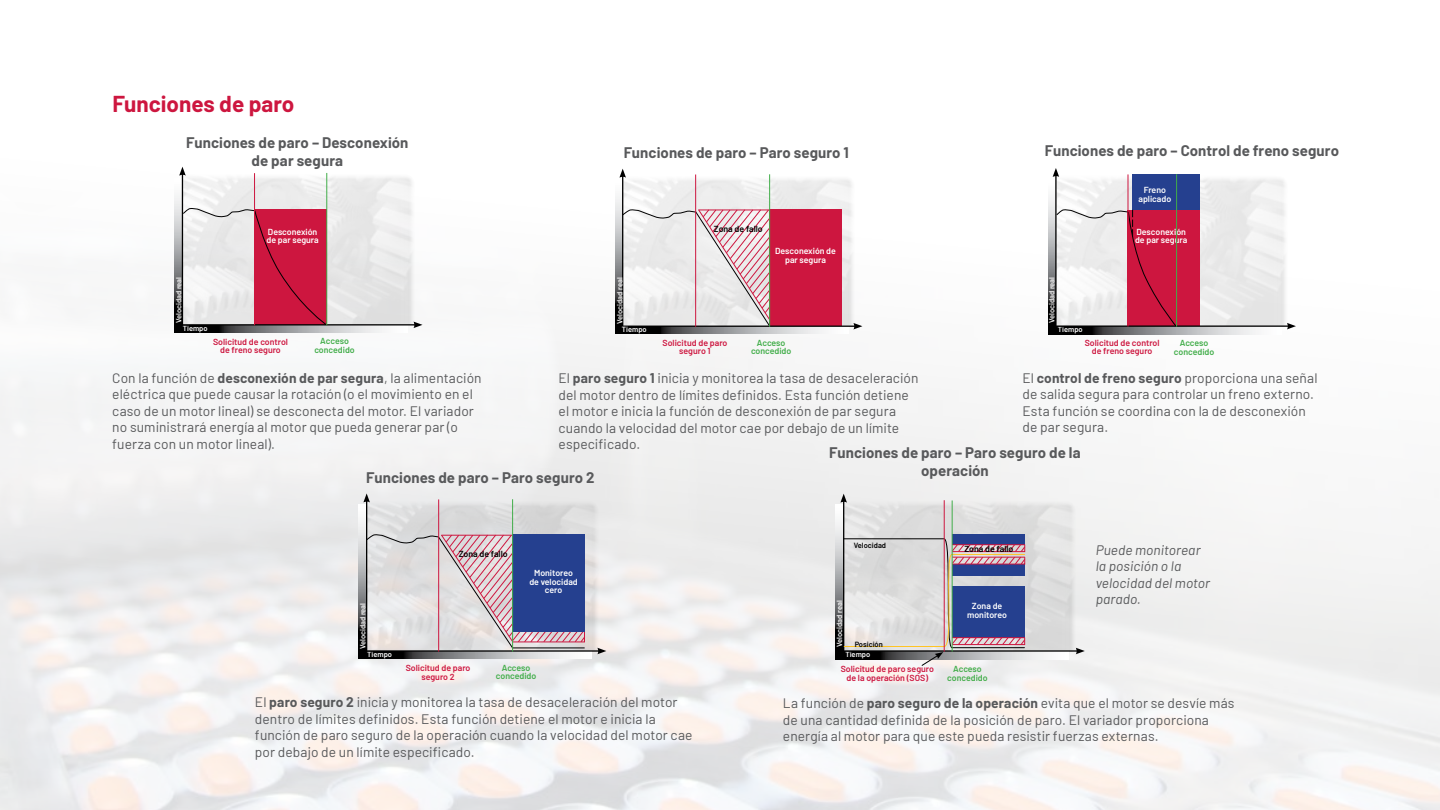
<style>
.page{position:relative;width:1440px;height:810px;background:#fff}
.page>*{position:absolute;margin:0;border:0;box-sizing:border-box;transform-origin:0 0}
.t1{font:700 22.5px "Barlow";color:#cd163f}
.t2{font:700 15px/17.5px "Barlow";letter-spacing:.005em;color:#58595b;text-align:center}
.t3{font:13.75px/16.5px "Barlow";letter-spacing:.005em;color:#58595b}
.t4{font:italic 13.75px/16.5px "Barlow";letter-spacing:.005em;color:#58595b}
.t5{font:600 8.75px/8.8px "Barlow";color:#cd163f;text-align:center}
.t6{font:600 8.75px/8.8px "Barlow";color:#fff;text-align:center}
.t7{font:600 8.75px/8.8px "Barlow";letter-spacing:-.005em;color:#41ad49;text-align:center}
.t8{font:600 8.75px "Barlow";color:#000}
.t9{font:600 7.5px "Barlow";color:#fff}
.t10{font:600 7.5px "Barlow";color:#000}
.s1{font-weight:700}
</style>
<div class="page">
<img style="left:0;top:166px;width:1440px;height:644px">
<img style="left:623px;top:175px;width:233px;height:151px">
<div style="left:770px;top:210px;width:72px;height:116px;background:#cd163f"></div>
<svg style="left:615px;top:179px;width:7px;height:147px"></svg>
<svg style="left:615px;top:326px;width:233px;height:8px;background:#898a8c"></svg>
<hr style="left:622px;top:176px;width:1px;height:150px;background:#000">
<svg style="left:619px;top:169px;width:7px;height:9px"></svg>
<svg style="left:622px;top:209px;width:149px;height:118px"></svg>
<hr style="left:623px;top:326px;width:232px;height:1px;background:#000">
<svg style="left:853px;top:323px;width:9px;height:6px"></svg>
<hr style="left:695px;top:175px;width:1px;height:152px;background:#cd163f">
<hr style="left:769px;top:174px;width:1px;height:153px;background:#41ad49">
<img style="left:367px;top:500px;width:232px;height:150px">
<svg style="left:359px;top:505px;width:7px;height:146px"></svg>
<svg style="left:359px;top:651px;width:233px;height:8px;background:#8a8b8c"></svg>
<hr style="left:366px;top:500px;width:1px;height:151px;background:#000">
<svg style="left:363px;top:493px;width:7px;height:9px"></svg>
<hr style="left:367px;top:650px;width:232px;height:2px;background:#000">
<svg style="left:597px;top:648px;width:9px;height:6px"></svg>
<hr style="left:438px;top:499px;width:1px;height:153px;background:#cd163f">
<svg style="left:367px;top:534px;width:218px;height:115px;background:#dbcfd2"></svg>
<div style="left:512px;top:535px;width:73px;height:97px;background:#25408f"></div>
<hr style="left:512px;top:499px;width:1px;height:153px;background:#41ad49">
<img style="left:1057px;top:175px;width:232px;height:150px">
<svg style="left:1048px;top:180px;width:8px;height:147px"></svg>
<svg style="left:1048px;top:327px;width:233px;height:7px;background:#8b8b8d"></svg>
<hr style="left:1055px;top:175px;width:2px;height:151px;background:#000">
<svg style="left:1053px;top:168px;width:6px;height:9px"></svg>
<div style="left:1128px;top:210px;width:72px;height:116px;background:#cd163f"></div>
<div style="left:1133px;top:174px;width:67px;height:36px;background:#25408f"></div>
<hr style="left:1056px;top:325px;width:233px;height:2px;background:#000">
<svg style="left:1287px;top:323px;width:9px;height:6px"></svg>
<hr style="left:1128px;top:174px;width:1px;height:153px;background:#cd163f">
<hr style="left:1176px;top:174px;width:1px;height:153px;background:#41ad49">
<svg style="left:1056px;top:209px;width:121px;height:118px"></svg>
<img style="left:183px;top:174px;width:233px;height:150px">
<svg style="left:175px;top:178px;width:7px;height:147px"></svg>
<svg style="left:175px;top:325px;width:233px;height:8px;background:#8a8b8d"></svg>
<hr style="left:182px;top:174px;width:1px;height:151px;background:#000">
<svg style="left:179px;top:167px;width:7px;height:9px"></svg>
<svg style="left:183px;top:207px;width:143px;height:117px;background:#d98296"></svg>
<hr style="left:182px;top:324px;width:234px;height:2px;background:#000">
<svg style="left:413px;top:322px;width:9px;height:6px"></svg>
<hr style="left:254px;top:173px;width:1px;height:152px;background:#cd163f">
<hr style="left:326px;top:173px;width:1px;height:152px;background:#41ad49">
<img style="left:844px;top:500px;width:233px;height:150px">
<svg style="left:836px;top:505px;width:7px;height:147px"></svg>
<svg style="left:836px;top:652px;width:233px;height:7px"></svg>
<hr style="left:843px;top:501px;width:1px;height:150px;background:#000">
<svg style="left:840px;top:494px;width:7px;height:9px"></svg>
<hr style="left:844px;top:650px;width:234px;height:2px;background:#000">
<svg style="left:1076px;top:648px;width:9px;height:6px"></svg>
<div style="left:953px;top:534px;width:72px;height:10px;background:#25408f"></div>
<hr style="left:944px;top:500px;width:1px;height:152px;background:#cd163f">
<svg style="left:843px;top:538px;width:183px;height:129px;background:#abaaba"></svg>
<hr style="left:952px;top:637px;width:73px;height:1px;background:#cd163f">
<hr style="left:952px;top:500px;width:1px;height:152px;background:#41ad49">
<h1 class="t1" style="left:112px;top:87px;width:183px">Funciones de paro</h1>
<p class="t2" style="left:186px;top:133px;width:224px">Funciones de paro – Desconexión de par segura</p>
<p class="t9" style="left:173px;top:323px;width:48px;rotate:-90deg">Velocidad real</p>
<p class="t9" style="left:183px;top:323px;width:26px">Tiempo</p>
<p class="t6" style="left:266px;top:226px;width:54px;text-align:left">Desconexión de par segura</p>
<p class="t5" style="left:213px;top:336px;width:76px">Solicitud de control de freno seguro</p>
<p class="t7" style="left:314px;top:336px;width:42px">Acceso concedido</p>
<p class="t2" style="left:624px;top:142px;width:227px">Funciones de paro – Paro seguro 1</p>
<p class="t2" style="left:1045px;top:141px;width:296px">Funciones de paro – Control de freno seguro</p>
<p class="t6" style="left:1138px;top:185px;width:34px">Freno aplicado</p>
<p class="t8" style="left:714px;top:222px;width:50px">Zona de fallo</p>
<p class="t6" style="left:1135px;top:226px;width:54px;text-align:left">Desconexión de par segura</p>
<p class="t6" style="left:775px;top:246px;width:62px">Desconexión de par segura</p>
<p class="t9" style="left:614px;top:324px;width:48px;rotate:-90deg">Velocidad real</p>
<p class="t9" style="left:622px;top:324px;width:26px">Tiempo</p>
<p class="t9" style="left:1046px;top:323px;width:48px;rotate:-90deg">Velocidad real</p>
<p class="t9" style="left:1058px;top:324px;width:26px">Tiempo</p>
<p class="t5" style="left:663px;top:337px;width:66px">Solicitud de paro seguro 1</p>
<p class="t7" style="left:751px;top:337px;width:42px">Acceso concedido</p>
<p class="t5" style="left:1085px;top:337px;width:76px">Solicitud de control de freno seguro</p>
<p class="t7" style="left:1174px;top:338px;width:42px">Acceso concedido</p>
<p class="t3" style="left:112px;top:369px;width:371px">Con la función de <span class="s1">desconexión de par segura</span>, la alimentación eléctrica que puede causar la rotación (o el movimiento en el caso de un motor lineal) se desconecta del motor. El variador no suministrará energía al motor que pueda generar par (o fuerza con un motor lineal).</p>
<p class="t3" style="left:559px;top:369px;width:361px">El <span class="s1">paro seguro 1</span> inicia y monitorea la tasa de desaceleración del motor dentro de límites definidos. Esta función detiene el motor e inicia la función de desconexión de par segura cuando la velocidad del motor cae por debajo de un límite especificado.</p>
<p class="t3" style="left:1022px;top:369px;width:297px">El <span class="s1">control de freno seguro</span> proporciona una señal de salida segura para controlar un freno externo.<br>Esta función se coordina con la de desconexión de par segura.</p>
<p class="t2" style="left:829px;top:443px;width:253px">Funciones de paro – Paro seguro de la operación</p>
<p class="t2" style="left:366px;top:467px;width:230px">Funciones de paro – Paro seguro 2</p>
<p class="t9" style="left:357px;top:649px;width:48px;rotate:-90deg">Velocidad real</p>
<p class="t8" style="left:459px;top:547px;width:50px">Zona de fallo</p>
<p class="t6" style="left:529px;top:568px;width:50px">Monitoreo de velocidad cero</p>
<p class="t10" style="left:854px;top:540px;width:34px">Velocidad</p>
<p class="t9" style="left:834px;top:647px;width:48px;rotate:-90deg">Velocidad real</p>
<p class="t10" style="left:855px;top:639px;width:30px">Posición</p>
<p class="t8" style="left:964px;top:543px;width:50px">Zona de fallo</p>
<p class="t6" style="left:967px;top:601px;width:41px">Zona de monitoreo</p>
<p class="t4" style="left:1096px;top:541px;width:116px">Puede monitorear la posición o la velocidad del motor parado.</p>
<p class="t9" style="left:367px;top:649px;width:26px">Tiempo</p>
<p class="t9" style="left:845px;top:649px;width:26px">Tiempo</p>
<p class="t5" style="left:406px;top:663px;width:66px">Solicitud de paro seguro 2</p>
<p class="t7" style="left:496px;top:662px;width:42px">Acceso concedido</p>
<p class="t5" style="left:841px;top:664px;width:95px">Solicitud de paro seguro de la operación (SOS)</p>
<p class="t7" style="left:947px;top:664px;width:42px">Acceso concedido</p>
<p class="t3" style="left:255px;top:693px;width:439px">El <span class="s1">paro seguro 2</span> inicia y monitorea la tasa de desaceleración del motor dentro de límites definidos. Esta función detiene el motor e inicia la función de paro seguro de la operación cuando la velocidad del motor cae por debajo de un límite especificado.</p>
<p class="t3" style="left:783px;top:694px;width:453px">La función de <span class="s1">paro seguro de la operación</span> evita que el motor se desvíe más de una cantidad definida de la posición de paro. El variador proporciona energía al motor para que este pueda resistir fuerzas externas.</p>
</div>
